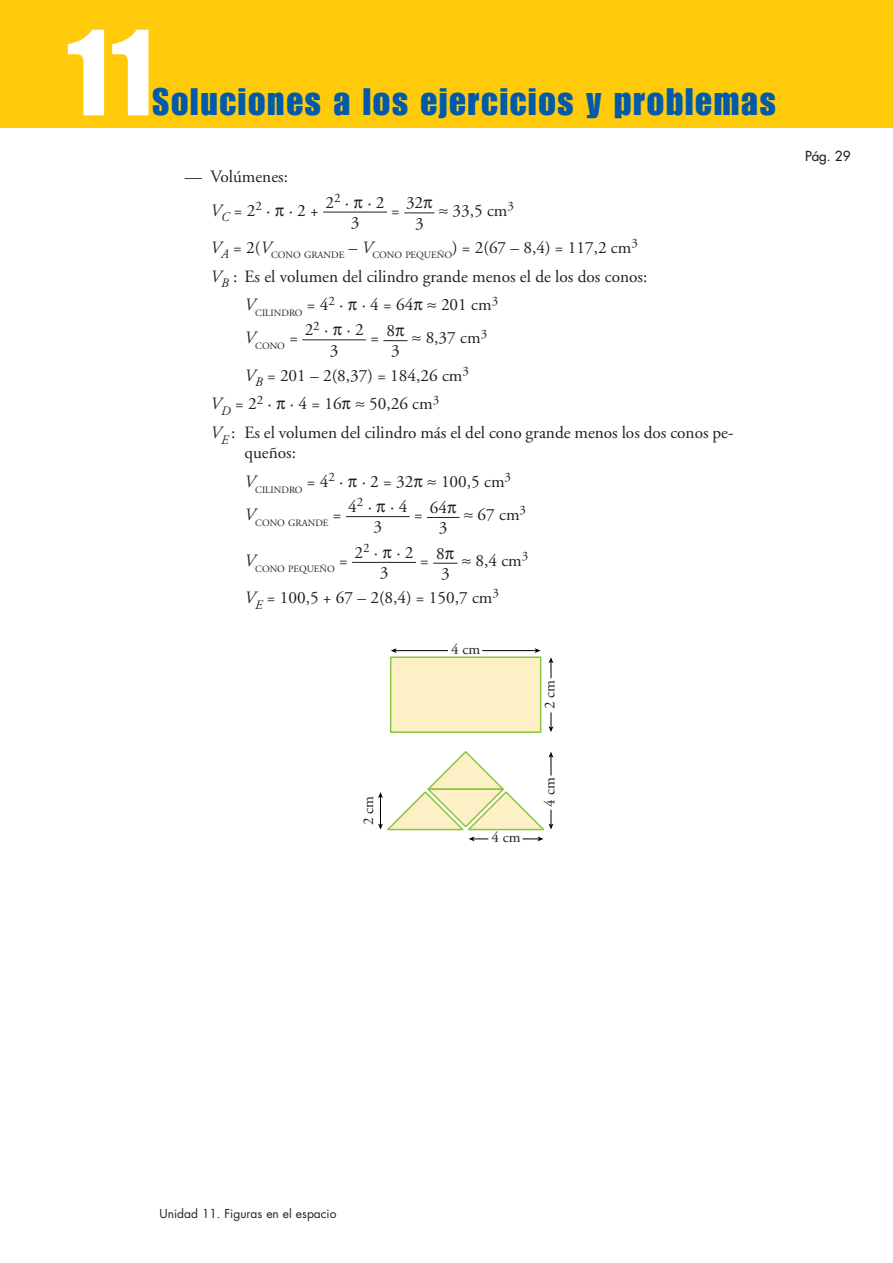
<style>
.page{position:relative;width:893px;height:1263px;background:#fff}
.page>*{position:absolute;margin:0;border:0;box-sizing:border-box;transform-origin:0 0}
.t1{font:120px "Impact";color:#fff}
.t2{font:37.5px "Impact";letter-spacing:.05em;color:#015aaa}
.t3{font:17.25px/20.2px "Adobe Garamond";color:#231f20}
.t4{font:15px "Adobe Garamond";color:#231f20}
.t5{font:13.5px "Futura";color:#231f20}
.t6{font:12px "Futura";color:#231f20}
.t7{font:9.75px "Adobe Garamond";color:#231f20}
.s1{font-style:italic}
.s2{font-family:"Anaya Math 1"}
</style>
<div class="page">
<div style="left:0;top:0;width:893px;height:128px;background:#feca0a"></div>
<hr style="left:395px;top:650px;width:53px;height:1px;background:#000">
<hr style="left:482px;top:650px;width:54px;height:1px;background:#000">
<svg style="left:535px;top:648px;width:6px;height:5px"></svg>
<svg style="left:391px;top:648px;width:6px;height:5px"></svg>
<div style="left:390px;top:656px;width:151px;height:77px;background:#fef0c6;border:2px solid #8bc63e"></div>
<svg style="left:548px;top:657px;width:5px;height:21px"></svg>
<svg style="left:548px;top:712px;width:5px;height:20px"></svg>
<svg style="left:378px;top:751px;width:175px;height:90px"></svg>
<svg style="left:433px;top:563px;width:24px;height:1px"></svg>
<hr style="left:352px;top:562px;width:64px;height:1px;background:#231f20">
<hr style="left:427px;top:517px;width:32px;height:1px;background:#231f20">
<hr style="left:346px;top:516px;width:64px;height:1px;background:#231f20">
<svg style="left:383px;top:340px;width:25px;height:1px"></svg>
<hr style="left:302px;top:339px;width:64px;height:1px;background:#231f20">
<hr style="left:404px;top:213px;width:30px;height:1px;background:#231f20">
<hr style="left:323px;top:212px;width:64px;height:1px;background:#231f20">
<h1 class="t1" style="left:64px;top:30px;width:90px">11</h1>
<h2 class="t2" style="left:153px;top:89px;width:625px">Soluciones a los ejercicios y problemas</h2>
<p class="t3" style="left:210px;top:162px;width:110px;line-height:33px;text-indent:-26px">— Volúmenes:<br><span class="s1">V</span><sub>C</sub>= 2<sup>2</sup>· <span class="s2">π</span>· 2 +</p>
<p class="t3" style="left:325px;top:194px;width:61px;text-align:center">2<sup>2</sup>· <span class="s2">π</span>· 2<br>3</p>
<p class="t3" style="left:406px;top:194px;width:28px;text-align:center">32<span class="s2">π<br></span>3</p>
<p class="t3" style="left:210px;top:193px;width:429px;line-height:37.2px;text-indent:228px"><span class="s2">≈</span> 33,5 cm<sup>3<br></sup><span class="s1">V</span><sub>A</sub> = 2(<span class="s1">V</span><sub>CONO</sub> <sub>GRANDE</sub> – <span class="s1">V</span><sub>CONO</sub> <sub>PEQUEÑO</sub>) = 2(67 – 8,4) = 117,2 cm<sup>3</sup></p>
<p class="t3" style="left:244px;top:263px;width:404px;line-height:28.8px;text-indent:-34px"><span class="s1">V</span><sub>B</sub> : Es el volumen del cilindro grande menos el de los dos conos:<br><span class="s1">V</span><sub>CILINDRO</sub> = 4<sup>2</sup> · <span class="s2">π</span> · 4 = 64<span class="s2">π ≈</span> 201 cm<sup>3</sup></p>
<p class="t7" style="left:244px;top:342px;width:55px"><sup>V</sup>CONO <sup>=</sup></p>
<p class="t3" style="left:370px;top:329px;width:10px">=</p>
<p class="t3" style="left:391px;top:201px;width:10px">=</p>
<p class="t3" style="left:305px;top:321px;width:61px;text-align:center">2<sup>2</sup>· <span class="s2">π</span>· 2<br>3</p>
<p class="t3" style="left:386px;top:322px;width:20px">8<span class="s2">π<br></span>3</p>
<p class="t3" style="left:244px;top:321px;width:244px;line-height:37.2px;text-indent:167px"><span class="s2">≈</span> 8,37 cm<sup>3<br></sup><span class="s1">V</span><sub>B</sub> = 201 – 2(8,37) = 184,26 cm<sup>3</sup></p>
<p class="t3" style="left:210px;top:391px;width:524px;line-height:28.8px"><span class="s1">V</span><sub>D</sub> = 2<sup>2</sup> · <span class="s2">π</span> · 4 = 16<span class="s2">π ≈</span> 50,26 cm<sup>3<br></sup><span class="s1">V</span><sub>E</sub> : Es el volumen del cilindro más el del cono grande menos los dos conos pe-</p>
<p class="t3" style="left:244px;top:440px;width:268px;line-height:28.8px">queños:<br><span class="s1">V</span><sub>CILINDRO</sub> = 4<sup>2</sup> · <span class="s2">π</span> · 2 = 32<span class="s2">π ≈</span> 100,5 cm<sup>3</sup></p>
<p class="t7" style="left:244px;top:519px;width:99px"><sup>V</sup>CONO GRANDE <sup>=</sup></p>
<p class="t3" style="left:414px;top:506px;width:10px">=</p>
<p class="t3" style="left:464px;top:506px;width:64px"><span class="s2">≈</span> 67 cm<sup>3</sup></p>
<p class="t7" style="left:244px;top:564px;width:105px"><sup>V</sup>CONO PEQUEÑO <sup>=</sup></p>
<p class="t3" style="left:420px;top:552px;width:10px">=</p>
<p class="t3" style="left:348px;top:498px;width:61px;text-align:center">4<sup>2</sup>· <span class="s2">π</span>· 4<br>3</p>
<p class="t3" style="left:430px;top:499px;width:28px;text-align:center">64<span class="s2">π<br></span>3</p>
<p class="t3" style="left:354px;top:544px;width:61px;text-align:center">2<sup>2</sup>· <span class="s2">π</span>· 2<br>3</p>
<p class="t3" style="left:436px;top:545px;width:20px">8<span class="s2">π<br></span>3</p>
<p class="t3" style="left:244px;top:543px;width:285px;line-height:37.2px;text-indent:217px"><span class="s2">≈</span> 8,4 cm<sup>3<br></sup><span class="s1">V</span><sub>E</sub> = 100,5 + 67 – 2(8,4) = 150,7 cm<sup>3</sup></p>
<p class="t4" style="left:451px;top:643px;width:31px">4 cm</p>
<p class="t4" style="left:362px;top:825px;width:31px;rotate:-90deg">2 cm</p>
<p class="t4" style="left:544px;top:709px;width:31px;rotate:-90deg">2 cm</p>
<p class="t4" style="left:491px;top:832px;width:31px">4 cm</p>
<p class="t4" style="left:544px;top:807px;width:31px;rotate:-90deg">4 cm</p>
<p class="t5" style="left:805px;top:149px;width:47px">Pág. 29</p>
<p class="t6" style="left:159px;top:1208px;width:178px">Unidad 11. Figuras en el espacio</p>
</div>
